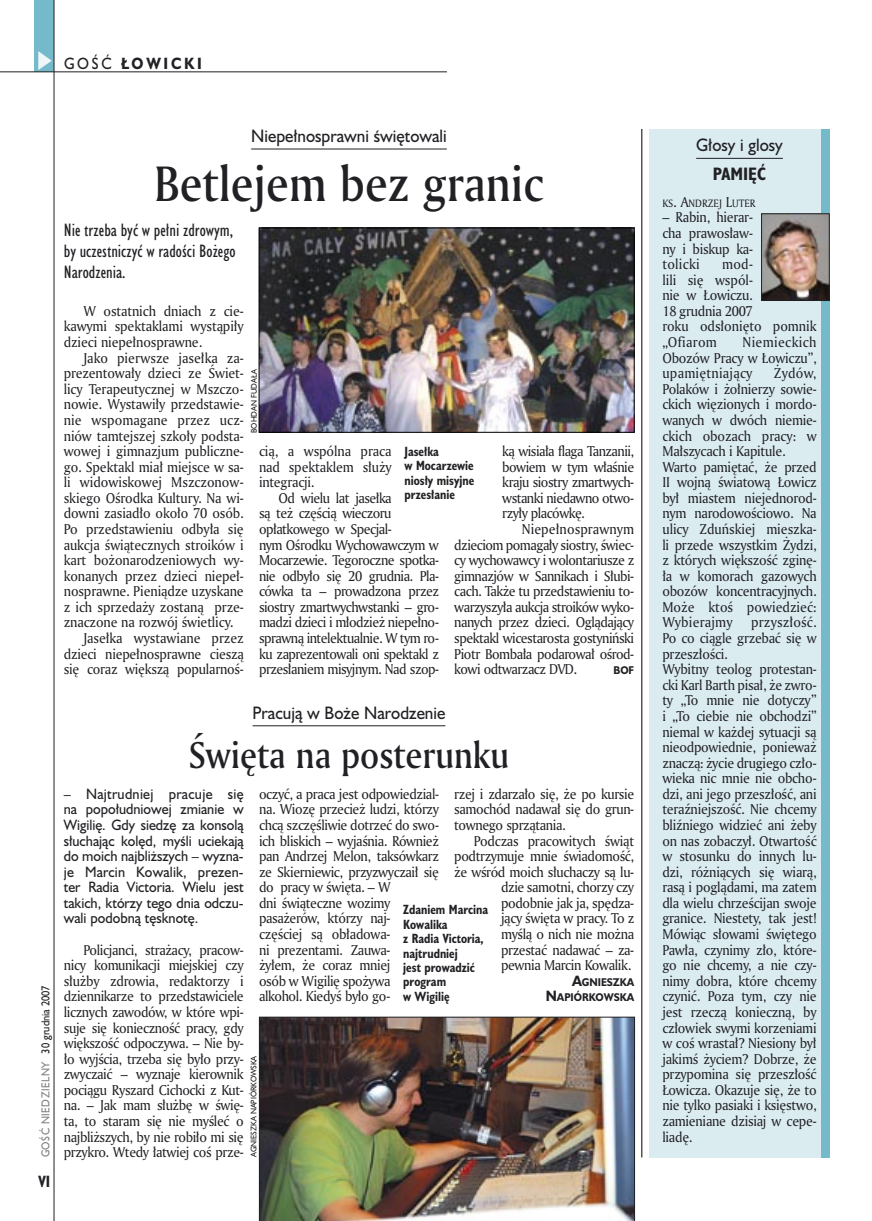
<style>
.page{position:relative;width:872px;height:1221px;background:#fff}
.page>*{position:absolute;margin:0;border:0;box-sizing:border-box;transform-origin:0 0}
._05a_tytyl_AmMd_32_pt{font:48px "Amerigo Md PL";color:#212125;scale:.9 1}
._05-9_tytyl_AmMd_24_pt{font:36px "Amerigo Md PL";color:#212125;scale:.9 1}
._06-4_lead_lokal_HuCn_11_pt{font:16.5px/21px "Humanst 521 Cn PL";color:#212125}
._04-3_nadtytul_lokal{font:16.5px "Humanst 521 PL";color:#212125;scale:.94 1}
._04-2_tytul_ramki{font:700 16.5px "Humanst 521 Cn PL";color:#212125}
.t1{font:700 15px "Humanst 521 PL";letter-spacing:.2em;color:#212125;scale:.9 1}
.t2{font:700 15px "Humanst 521 Cn PL";color:#212125;scale:.94 1}
._01_body_tekst{font:13.8px/15.6px "Amerigo PL";letter-spacing:-.03em;color:#212125;text-align:justify;scale:.94 1}
._03-4_body_liturgii{font:13.8px/15.6px "Amerigo PL";letter-spacing:-.02em;color:#212125;text-align:justify;scale:.94 1}
._06-5_lead_lokal_maly_Hu_9_pt{font:13.8px/15.6px "Humanst 521 PL";color:#212125;text-align:justify;scale:.94 1}
._09_podpis_zdjecia_HuCnB{font:700 12.3px/14.4px "Humanst 521 Cn PL";color:#212125;scale:.94 1}
.t3{font:10.5px "Humanst 521 PL";letter-spacing:.05em;color:#7f7f83;scale:.9 1}
._12a_autor_na_koncu_HuBd{font:700 10.35px/15.6px "Humanst 521 PL";color:#212125;text-align:right;scale:.9 1}
._03-4_body_liturgii-2{font:10.35px "Amerigo PL";color:#212125;scale:.94 1}
._01_body_tekst-2{font:700 10.35px "Humanst 521 PL";color:#212125;scale:.9 1}
._09a_autor_zdjecia_Hu_5_pt{font:7.5px "Humanst 521 PL";color:#212125;scale:.94 1}
.s1{font-weight:400}
.s2{color:#212125}
.s3{font-size:13.8px}
</style>
<div class="page">
<div style="left:35px;top:0;width:19px;height:72px;background:#75baca"></div>
<svg style="left:38px;top:51px;width:14px;height:19px"></svg>
<hr style="left:54px;top:0;width:1px;height:1220px;background:#212125">
<hr style="left:0;top:72px;width:447px;height:1px;background:#212125">
<div style="left:649px;top:129px;width:179px;height:1028px;background:#dbecf1"></div>
<hr style="left:696px;top:158px;width:87px;height:1px;background:#212125">
<div style="left:821px;top:129px;width:8px;height:1028px;background:#75baca"></div>
<img style="left:763px;top:215px;width:64px;height:84px">
<div style="left:761px;top:213px;width:68px;height:88px;border:1px solid #212125"></div>
<hr style="left:641px;top:129px;width:1px;height:1028px;background:#000">
<hr style="left:253px;top:725px;width:192px;height:1px;background:#212125">
<img style="left:259px;top:1016px;width:376px;height:204px">
<hr style="left:251px;top:149px;width:196px;height:1px;background:#212125">
<img style="left:261px;top:230px;width:371px;height:200px">
<div style="left:259px;top:228px;width:375px;height:204px;border:1px solid #000"></div>
<p class="t1" style="left:64px;top:53px;width:155px"><span class="s1">GOŚĆ</span> ŁOWICKI</p>
<p class="_04-3_nadtytul_lokal" style="left:251px;top:124px;width:210px">Niepełnosprawni świętowali</p>
<p class="_05a_tytyl_AmMd_32_pt" style="left:154px;top:151px;width:434px">Betlejem bez granic</p>
<p class="_06-4_lead_lokal_HuCn_11_pt" style="left:64px;top:219px;width:173px">Nie trzeba być w pełni zdrowym, by uczestniczyć w radości Bożego<br>Narodzenia.</p>
<p class="_01_body_tekst" style="left:64px;top:303px;width:193px;text-indent:20px">W ostatnich dniach z cie&shy;kawymi spektaklami wystąpiły dzieci niepełnosprawne.</p>
<p class="_01_body_tekst" style="left:64px;top:349px;width:193px;text-indent:20px">Jako pierwsze jasełka za&shy;prezentowały dzieci ze Świet&shy;licy Terapeutycznej w Mszczo&shy;nowie. Wystawiły przedstawie&shy;nie wspomagane przez ucz&shy;niów tamtejszej szkoły podsta&shy;wowej i gimnazjum publiczne&shy;go. Spektakl miał miejsce w sa&shy;li widowiskowej Mszczonow&shy;skiego Ośrodka Kultury. Na wi&shy;downi zasiadło około 70 osób.<br>Po przedstawieniu odbyła się aukcja świątecznych stroików i kart bożonarodzeniowych wy&shy;konanych przez dzieci niepeł&shy;nosprawne. Pieniądze uzyskane z ich sprzedaży zostaną prze&shy;znaczone na rozwój świetlicy.</p>
<p class="_01_body_tekst" style="left:64px;top:630px;width:193px;text-indent:20px">Jasełka wystawiane przez dzieci niepełnosprawne cieszą się coraz większą popularnoś-</p>
<p class="_09a_autor_zdjecia_Hu_5_pt" style="left:249px;top:433px;width:70px;rotate:-90deg">BOHDAN FUDAŁA</p>
<p class="_01_body_tekst" style="left:259px;top:443px;width:143px">cią, a wspólna praca nad spektaklem służy integracji.</p>
<p class="_01_body_tekst" style="left:259px;top:489px;width:193px;text-align:left;text-indent:20px">Od wielu lat jasełka<br>są też częścią wieczoru opłatkowego w Specjal-<br>nym Ośrodku Wychowawczym w<br>Mocarzewie. Tegoroczne spotka&shy;nie odbyło się 20 grudnia. Pla&shy;cówka ta – prowadzona przez siostry zmartwychwstanki – gro&shy;madzi dzieci i młodzież niepełno&shy;sprawną intelektualnie. W tym ro&shy;ku zaprezentowali oni spektakl z przesłaniem misyjnym. Nad szop-</p>
<p class="_01_body_tekst" style="left:502px;top:443px;width:142px">ką wisiała flaga Tanzanii, bowiem w tym właśnie kraju siostry zmartwych&shy;wstanki niedawno otwo&shy;rzyły placówkę.</p>
<p class="_01_body_tekst" style="left:454px;top:521px;width:193px;text-indent:68px">Niepełnosprawnym dzieciom pomagały siostry, świec&shy;cy wychowawcy i wolontariusze z gimnazjów w Sannikach i Słubi&shy;cach. Także tu przedstawieniu to&shy;warzyszyła aukcja stroików wyko&shy;nanych przez dzieci. Oglądający spektakl wicestarosta gostyniński Piotr Bombała podarował ośrod&shy;kowi odtwarzacz DVD.</p>
<p class="_09_podpis_zdjecia_HuCnB" style="left:404px;top:444px;width:76px">Jasełka<br>w Mocarzewie niosły misyjne przesłanie</p>
<p class="_01_body_tekst-2" style="left:613px;top:663px;width:25px">BOF</p>
<p class="t3" style="left:38px;top:1157px;width:193px;rotate:-90deg">GOŚĆ NIEDZIELNY <span class="s2">30 grudnia 2007</span></p>
<p class="t2" style="left:38px;top:1170px;width:14px">VI</p>
<p class="_04-3_nadtytul_lokal" style="left:253px;top:701px;width:207px">Pracują w Boże Narodzenie</p>
<p class="_05-9_tytyl_AmMd_24_pt" style="left:189px;top:730px;width:358px">Święta na posterunku</p>
<p class="_06-5_lead_lokal_maly_Hu_9_pt" style="left:64px;top:785px;width:193px">– Najtrudniej pracuje się na popołudniowej zmianie w Wigilię. Gdy siedzę za konsolą słuchając kolęd, myśli uciekają do moich najbliższych – wyzna&shy;je Marcin Kowalik, prezen&shy;ter Radia Victoria. Wielu jest takich, którzy tego dnia odczu&shy;wali podobną tęsknotę.</p>
<p class="_01_body_tekst" style="left:64px;top:941px;width:193px;text-indent:20px">Policjanci, strażacy, pracow&shy;nicy komunikacji miejskiej czy służby zdrowia, redaktorzy i dziennikarze to przedstawiciele licznych zawodów, w które wpi&shy;suje się konieczność pracy, gdy większość odpoczywa. – Nie by&shy;ło wyjścia, trzeba się było przy&shy;zwyczaić – wyznaje kierownik pociągu Ryszard Cichocki z Kut&shy;na. – Jak mam służbę w świę&shy;ta, to staram się nie myśleć o najbliższych, by nie robiło mi się przykro. Wtedy łatwiej coś prze-</p>
<p class="_01_body_tekst" style="left:259px;top:785px;width:193px;text-align:left">oczyć, a praca jest odpowiedzial&shy;na. Wiozę przecież ludzi, którzy chcą szczęśliwie dotrzeć do swo&shy;ich bliskich – wyjaśnia. Również pan Andrzej Melon, taksówkarz ze Skierniewic, przyzwyczaił się do pracy w święta. – W<br>dni świąteczne wozimy pasażerów, którzy naj-<br>częściej są obładowa-<br>ni prezentami. Zauwa-<br>żyłem, że coraz mniej<br>osób w Wigilię spożywa<br>alkohol. Kiedyś było go-</p>
<p class="_01_body_tekst" style="left:454px;top:785px;width:193px">rzej i zdarzało się, że po kursie samochód nadawał się do grun&shy;townego sprzątania.</p>
<p class="_01_body_tekst" style="left:454px;top:832px;width:193px;text-align:right">Podczas pracowitych świąt podtrzymuje mnie świadomość, że wśród moich słuchaczy są lu&shy;dzie samotni, chorzy czy podobnie jak ja, spędza-<br>jący święta w pracy. To z<br>myślą o nich nie można przestać nadawać – za-<br>pewnia Marcin Kowalik.</p>
<p class="_12a_autor_na_koncu_HuBd" style="left:546px;top:973px;width:100px"><span class="s3">A</span>GNIESZKA<br><span class="s3">N</span>APIÓRKOWSKA</p>
<p class="_09_podpis_zdjecia_HuCnB" style="left:403px;top:902px;width:92px">Zdaniem Marcina<br>Kowalika<br>z Radia Victoria, najtrudniej<br>jest prowadzić program<br>w Wigilię</p>
<p class="_09a_autor_zdjecia_Hu_5_pt" style="left:249px;top:1156px;width:110px;rotate:-90deg">AGNIESZKA NAPIÓRKOWSKA</p>
<p class="_04-3_nadtytul_lokal" style="left:696px;top:134px;width:94px">Głosy i glosy</p>
<p class="_04-2_tytul_ramki" style="left:713px;top:163px;width:55px">PAMIĘĆ</p>
<p class="_03-4_body_liturgii-2" style="left:662px;top:196px;width:101px">KS<span class="s3">. A</span>NDRZEJ <span class="s3">L</span>UTER</p>
<p class="_03-4_body_liturgii" style="left:662px;top:209px;width:98px">– Rabin, hierar&shy;cha prawosław&shy;ny i biskup ka&shy;tolicki</p>
<p class="_03-4_body_liturgii" style="left:662px;top:256px;width:166px;text-align:left;text-indent:60px">mod-<br>lili się wspól-<br>nie w Łowiczu.<br>18 grudnia 2007<br>roku odsłonięto pomnik „Ofiarom</p>
<p class="_03-4_body_liturgii" style="left:662px;top:334px;width:166px;text-indent:80px">Niemieckich Obozów Pracy w Łowiczu”, upamiętniający</p>
<p class="_03-4_body_liturgii" style="left:662px;top:365px;width:166px;text-indent:111px">Żydów, Polaków i żołnierzy sowie&shy;ckich więzionych i mordo&shy;wanych w dwóch niemie&shy;ckich obozach pracy: w Małszycach i Kapitule.</p>
<p class="_03-4_body_liturgii" style="left:662px;top:458px;width:166px">Warto pamiętać, że przed II wojną światową Łowicz był miastem niejednorod&shy;nym narodowościowo. Na ulicy Zduńskiej mieszka&shy;li przede wszystkim Żydzi, z których większość zginę&shy;ła w komorach gazowych obozów koncentracyjnych.<br>Może ktoś powiedzieć:<br>Wybierajmy</p>
<p class="_03-4_body_liturgii" style="left:662px;top:614px;width:166px;text-indent:89px">przyszłość.<br>Po co ciągle grzebać się w przeszłości.</p>
<p class="_03-4_body_liturgii" style="left:662px;top:661px;width:166px">Wybitny teolog protestan&shy;cki Karl Barth pisał, że zwro&shy;ty „To mnie nie dotyczy” i „To ciebie nie obchodzi” niemal w każdej sytuacji są nieodpowiednie, ponieważ znaczą: życie drugiego czło&shy;wieka nic mnie nie obcho&shy;dzi, ani jego przeszłość, ani teraźniejszość. Nie chcemy bliźniego widzieć ani żeby on nas zobaczył. Otwartość w stosunku do innych lu&shy;dzi, różniących się wiarą, rasą i poglądami, ma zatem dla wielu chrześcijan swoje granice. Niestety, tak jest!<br>Mówiąc słowami świętego Pawła, czynimy zło, które&shy;go nie chcemy, a nie czy&shy;nimy dobra, które chcemy czynić. Poza tym, czy nie jest rzeczą konieczną, by człowiek swymi korzeniami w coś wrastał? Niesiony był jakimś życiem? Dobrze, że przypomina się przeszłość Łowicza. Okazuje się, że to nie tylko pasiaki i księstwo, zamieniane dzisiaj w cepe&shy;liadę.</p>
</div>
